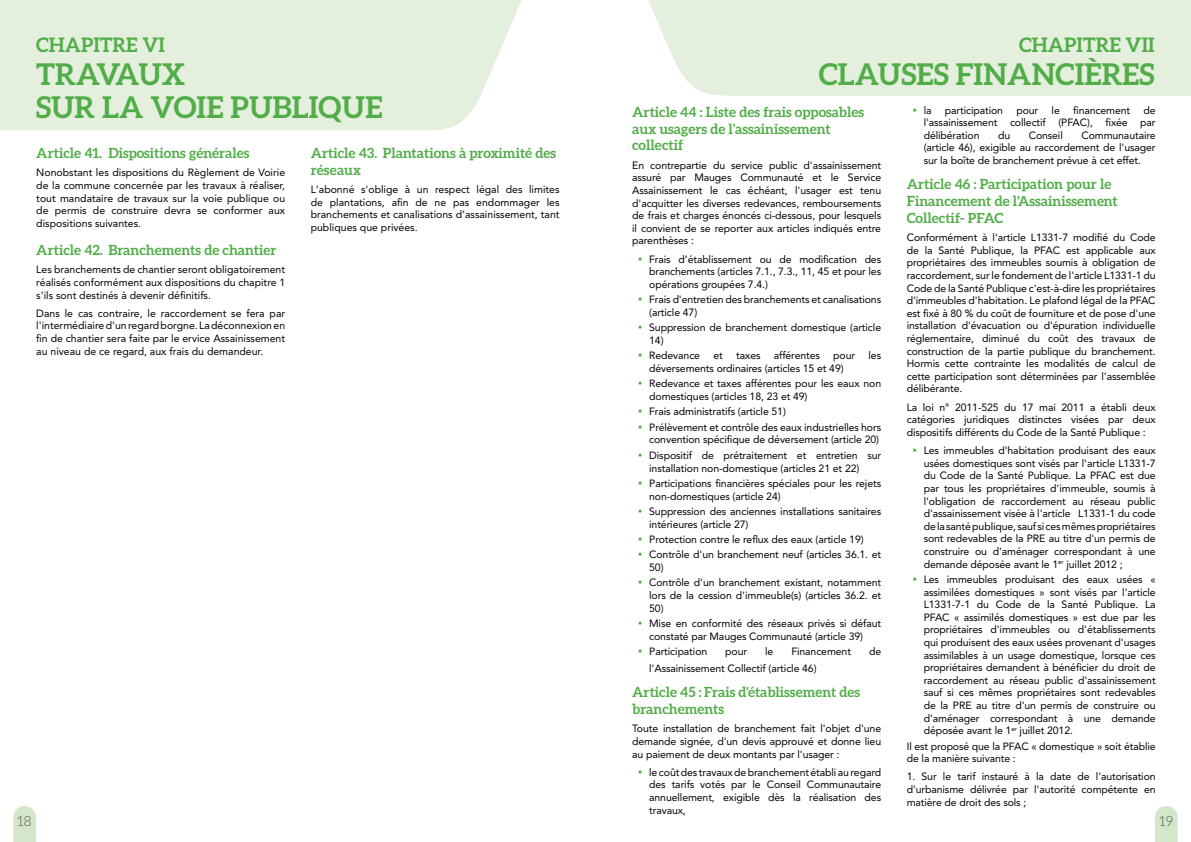
<style>
.page{position:relative;width:1191px;height:842px;background:#fff}
.page>*{position:absolute;margin:0;border:0;box-sizing:border-box;transform-origin:0 0}
.t1{font:700 30px/33px "Aleo";color:#51ad47}
.t2{font:700 20px "Aleo";color:#51ad47}
.t3{font:700 14px/16.8px "Aleo";color:#51ad47}
.t4{font:300 14px "Aleo";color:#575651}
.t5{font:10.5px/12.6px "Avenir LT Std";letter-spacing:-.01em;color:#000;text-align:justify}
</style>
<div class="page">
<div style="left:0;top:0;width:522px;height:130px;background:#e4efdd"></div>
<div style="left:648px;top:0;width:543px;height:96px;background:#e4efdd"></div>
<svg style="left:13px;top:806px;width:23px;height:36px"></svg>
<svg style="left:1155px;top:806px;width:22px;height:36px"></svg>
<h2 class="t2" style="left:36px;top:33px;width:130px">CHAPITRE VI</h2>
<h1 class="t1" style="left:36px;top:57px;width:348px">TRAVAUX<br>SUR LA VOIE PUBLIQUE</h1>
<h2 class="t2" style="left:1019px;top:34px;width:137px">CHAPITRE VII</h2>
<h1 class="t1" style="left:818px;top:58px;width:337px">CLAUSES FINANCIÈRES</h1>
<p class="t5" style="left:923px;top:104px;width:9px">la</p>
<p class="t5" style="left:945px;top:104px;width:60px">participation</p>
<p class="t5" style="left:1016px;top:104px;width:23px">pour</p>
<p class="t5" style="left:1051px;top:104px;width:10px">le</p>
<p class="t5" style="left:1073px;top:104px;width:59px">financement</p>
<p class="t5" style="left:923px;top:104px;width:233px;text-indent:220px">de l'assainissement collectif (PFAC), fixée par délibération</p>
<h3 class="t3" style="left:632px;top:103px;width:233px">Article 44 : Liste des frais opposables aux usagers de l’assainissement collectif</h3>
<p class="t5" style="left:632px;top:159px;width:250px">En contrepartie du service public d'assainissement assuré par Mauges Communauté et le Service Assainissement le cas échéant, l'usager est tenu d'acquitter les diverses redevances, remboursements de frais et charges énoncés ci-dessous, pour lesquels il convient de se reporter aux articles indiqués entre parenthèses :</p>
<p class="t5" style="left:649px;top:253px;width:233px">Frais d’établissement ou de modification des branchements (articles 7.1., 7.3., 11, 45 et pour les opérations groupées 7.4.)</p>
<p class="t5" style="left:649px;top:293px;width:233px">Frais d'entretien des branchements et canalisations (article 47)</p>
<p class="t5" style="left:649px;top:321px;width:233px">Suppression de branchement domestique (article<br>14)</p>
<p class="t5" style="left:649px;top:349px;width:52px">Redevance</p>
<p class="t5" style="left:713px;top:349px;width:11px">et</p>
<p class="t5" style="left:736px;top:349px;width:26px">taxes</p>
<p class="t5" style="left:774px;top:349px;width:47px">afférentes</p>
<p class="t5" style="left:833px;top:349px;width:23px">pour</p>
<p class="t5" style="left:868px;top:349px;width:14px">les</p>
<p class="t5" style="left:649px;top:361px;width:233px;line-height:15.4px">déversements ordinaires (articles 15 et 49)<br>Redevance et taxes afférentes pour les eaux non</p>
<p class="t5" style="left:649px;top:389px;width:233px;line-height:15.4px;text-align:left">domestiques (articles 18, 23 et 49)<br>Frais administratifs (article 51)<br>Prélèvement et contrôle des eaux industrielles hors</p>
<p class="t5" style="left:649px;top:432px;width:233px;line-height:15.4px">convention spécifique de déversement (article 20)<br>Dispositif de prétraitement et entretien sur</p>
<p class="t5" style="left:649px;top:460px;width:233px;line-height:15.4px">installation non-domestique (articles 21 et 22)<br>Participations financières spéciales pour les rejets</p>
<p class="t5" style="left:649px;top:488px;width:233px;line-height:15.4px">non-domestiques (article 24)<br>Suppression des anciennes installations sanitaires</p>
<p class="t5" style="left:649px;top:516px;width:233px;line-height:15.4px;text-align:left">intérieures (article 27)<br>Protection contre le reflux des eaux (article 19)<br>Contrôle d'un branchement neuf (articles 36.1. et</p>
<p class="t5" style="left:649px;top:560px;width:233px;line-height:15.4px">50)<br>Contrôle d'un branchement existant, notamment</p>
<p class="t5" style="left:649px;top:589px;width:233px">lors de la cession d'immeuble(s) (articles 36.2. et<br>50)</p>
<p class="t5" style="left:649px;top:617px;width:233px">Mise en conformité des réseaux privés si défaut constaté par Mauges Communauté (article 39)</p>
<p class="t5" style="left:649px;top:645px;width:60px">Participation</p>
<p class="t5" style="left:725px;top:645px;width:23px">pour</p>
<p class="t5" style="left:765px;top:645px;width:10px">le</p>
<p class="t5" style="left:791px;top:645px;width:61px">Financement</p>
<p class="t5" style="left:869px;top:645px;width:14px">de</p>
<p class="t5" style="left:649px;top:662px;width:169px">l'Assainissement Collectif (article 46)</p>
<h3 class="t3" style="left:632px;top:683px;width:229px">Article 45 : Frais d'établissement des branchements</h3>
<p class="t5" style="left:632px;top:722px;width:250px">Toute installation de branchement fait l'objet d'une demande signée, d'un devis approuvé et donne lieu au paiement de deux montants par l'usager :</p>
<p class="t5" style="left:649px;top:766px;width:233px">le coût des travaux de branchement établi au regard des tarifs votés par le Conseil Communautaire annuellement, exigible dès la réalisation des travaux,</p>
<p class="t5" style="left:998px;top:129px;width:14px">du</p>
<p class="t5" style="left:1028px;top:129px;width:36px">Conseil</p>
<p class="t5" style="left:923px;top:129px;width:233px;text-indent:158px">Communautaire (article 46), exigible au raccordement de l'usager sur la boîte de branchement prévue à cet effet.</p>
<h3 class="t3" style="left:906px;top:176px;width:213px">Article 46 : Participation pour le<br>Financement de l'Assainissement<br>Collectif- PFAC</h3>
<p class="t5" style="left:906px;top:231px;width:250px">Conformément à l'article L1331-7 modifié du Code de la Santé Publique, la PFAC est applicable aux propriétaires des immeubles soumis à obligation de raccordement, sur le fondement de l'article L1331-1 du Code de la Santé Publique c'est-à-dire les propriétaires d'immeubles d'habitation. Le plafond légal de la PFAC est fixé à 80 % du coût de fourniture et de pose d'une installation d'évacuation ou d'épuration individuelle réglementaire, diminué du coût des travaux de construction de la partie publique du branchement.<br>Hormis cette contrainte les modalités de calcul de cette participation sont déterminées par l'assemblée délibérante.</p>
<p class="t5" style="left:906px;top:401px;width:250px">La loi n° 2011-525 du 17 mai 2011 a établi deux catégories juridiques distinctes visées par deux dispositifs différents du Code de la Santé Publique :</p>
<p class="t5" style="left:923px;top:444px;width:233px">Les immeubles d'habitation produisant des eaux usées domestiques sont visés par l'article L1331-7 du Code de la Santé Publique. La PFAC est due par tous les propriétaires d'immeuble, soumis à l'obligation de raccordement au réseau public d'assainissement visée à l'article L1331-1 du code de la santé publique, sauf si ces mêmes propriétaires sont redevables de la PRE au titre d'un permis de construire ou d'aménager correspondant à une demande déposée avant le 1<sup>er</sup> juillet 2012 ;</p>
<p class="t5" style="left:923px;top:573px;width:233px">Les immeubles produisant des eaux usées « assimilées domestiques » sont visés par l'article L1331-7-1 du Code de la Santé Publique. La PFAC « assimilés domestiques » est due par les propriétaires d'immeubles ou d'établissements qui produisent des eaux usées provenant d'usages assimilables à un usage domestique, lorsque ces propriétaires demandent à bénéficier du droit de raccordement au réseau public d'assainissement sauf si ces mêmes propriétaires sont redevables de la PRE au titre d'un permis de construire ou d'aménager correspondant à une demande déposée avant le 1<sup>er</sup> juillet 2012.</p>
<p class="t5" style="left:906px;top:740px;width:250px">Il est proposé que la PFAC « domestique » soit établie de la manière suivante :</p>
<p class="t5" style="left:906px;top:771px;width:250px">1. Sur le tarif instauré à la date de l'autorisation d'urbanisme délivrée par l'autorité compétente en matière de droit des sols ;</p>
<h3 class="t3" style="left:36px;top:145px;width:215px">Article 41. Dispositions générales</h3>
<p class="t5" style="left:36px;top:167px;width:250px">Nonobstant les dispositions du Règlement de Voirie de la commune concernée par les travaux à réaliser, tout mandataire de travaux sur la voie publique ou de permis de construire devra se conformer aux dispositions suivantes.</p>
<h3 class="t3" style="left:36px;top:241px;width:242px">Article 42. Branchements de chantier</h3>
<p class="t5" style="left:36px;top:263px;width:250px">Les branchements de chantier seront obligatoirement réalisés conformément aux dispositions du chapitre 1 s'ils sont destinés à devenir définitifs.</p>
<p class="t5" style="left:36px;top:307px;width:250px">Dans le cas contraire, le raccordement se fera par l'intermédiaire d'un regard borgne. La déconnexion en fin de chantier sera faite par le ervice Assainissement au niveau de ce regard, aux frais du demandeur.</p>
<h3 class="t3" style="left:311px;top:145px;width:247px">Article 43. Plantations à proximité des réseaux</h3>
<p class="t5" style="left:311px;top:183px;width:250px">L'abonné s'oblige à un respect légal des limites de plantations, afin de ne pas endommager les branchements et canalisations d’assainissement, tant publiques que privées.</p>
<h3 class="t4" style="left:18px;top:814px;width:16px">18</h3>
<h3 class="t4" style="left:1159px;top:814px;width:15px">19</h3>
</div>
